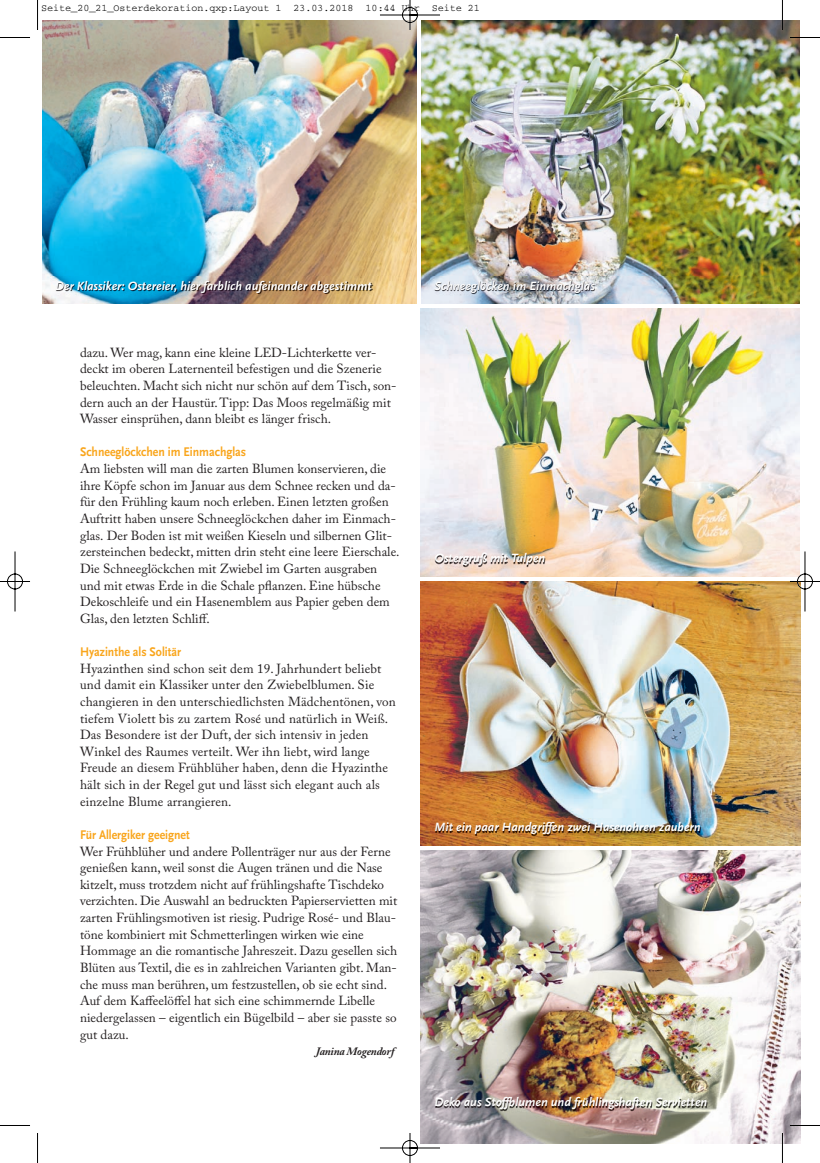
<style>
.page{position:relative;width:820px;height:1163px;background:#fff}
.page>*{position:absolute;margin:0;border:0;box-sizing:border-box;transform-origin:0 0}
.t1{font:13.12px/16.6px "Adobe Caslon Pro";color:#231f20}
.t2{font:italic 700 12.5px "Scala Sans";color:#fff}
.t3{font:italic 700 11.25px "Adobe Caslon Pro";letter-spacing:-.02em;color:#231f20}
.t4{font:10px "Courier";color:#000}
.s1{font-family:"Scala Sans";font-weight:700;color:#f9a51b}
</style>
<div class="page">
<img style="left:0;top:0;width:819px;height:1163px">
<p class="t4" style="left:41px;top:5px;width:439px">Seite_20_21_Osterdekoration.qxp:Layout 1 23.03.2018 10:44 Uhr Seite 21</p>
<p class="t2" style="left:55px;top:278px;width:318px">Der Klassiker: Ostereier, hier farblich aufeinander abgestimmt</p>
<p class="t2" style="left:434px;top:278px;width:162px">Schneeglöcken im Einmachglas</p>
<p class="t1" style="left:80px;top:345px;width:318px">dazu. Wer mag, kann eine kleine LED-Lichterkette ver&shy;deckt im oberen Laternenteil befestigen und die Szenerie beleuchten. Macht sich nicht nur schön auf dem Tisch, son&shy;dern auch an der Haustür. Tipp: Das Moos regelmäßig mit Wasser einsprühen, dann bleibt es länger frisch.</p>
<p class="t1" style="left:80px;top:445px;width:321px"><span class="s1">Schneeglöckchen im Einmachglas<br></span>Am liebsten will man die zarten Blumen konservieren, die ihre Köpfe schon im Januar aus dem Schnee recken und da&shy;für den Frühling kaum noch erleben. Einen letzten großen Auftritt haben unsere Schneeglöckchen daher im Einmach&shy;glas. Der Boden ist mit weißen Kieseln und silbernen Glit&shy;zersteinchen bedeckt, mitten drin steht eine leere Eierschale.<br>Die Schneeglöckchen mit Zwiebel im Garten ausgraben und mit etwas Erde in die Schale pflanzen. Eine hübsche Dekoschleife und ein Hasenemblem aus Papier geben dem Glas, den letzten Schliff.</p>
<p class="t1" style="left:80px;top:645px;width:317px"><span class="s1">Hyazinthe als Solitär<br></span>Hyazinthen sind schon seit dem 19. Jahrhundert beliebt und damit ein Klassiker unter den Zwiebelblumen. Sie changieren in den unterschiedlichsten Mädchentönen, von tiefem Violett bis zu zartem Rosé und natürlich in Weiß.<br>Das Besondere ist der Duft, der sich intensiv in jeden Winkel des Raumes verteilt. Wer ihn liebt, wird lange Freude an diesem Frühblüher haben, denn die Hyazinthe hält sich in der Regel gut und lässt sich elegant auch als einzelne Blume arrangieren.</p>
<p class="t1" style="left:80px;top:828px;width:318px"><span class="s1">Für Allergiker geeignet<br></span>Wer Frühblüher und andere Pollenträger nur aus der Ferne genießen kann, weil sonst die Augen tränen und die Nase kitzelt, muss trotzdem nicht auf frühlingshafte Tischdeko verzichten. Die Auswahl an bedruckten Papierservietten mit zarten Frühlingsmotiven ist riesig. Pudrige Rosé- und Blau&shy;töne kombiniert mit Schmetterlingen wirken wie eine Hommage an die romantische Jahreszeit. Dazu gesellen sich Blüten aus Textil, die es in zahlreichen Varianten gibt. Man&shy;che muss man berühren, um festzustellen, ob sie echt sind.<br>Auf dem Kaffeelöffel hat sich eine schimmernde Libelle niedergelassen – eigentlich ein Bügelbild – aber sie passte so gut dazu.</p>
<p class="t3" style="left:315px;top:1047px;width:81px">Janina Mogendorf</p>
<p class="t2" style="left:434px;top:550px;width:112px">Ostergruß mit Tulpen</p>
<p class="t2" style="left:434px;top:820px;width:267px">Mit ein paar Handgriffen zwei Hasenohren zaubern</p>
<p class="t2" style="left:434px;top:1094px;width:274px">Deko aus Stoffblumen und frühlingshaften Servietten</p>
</div>
